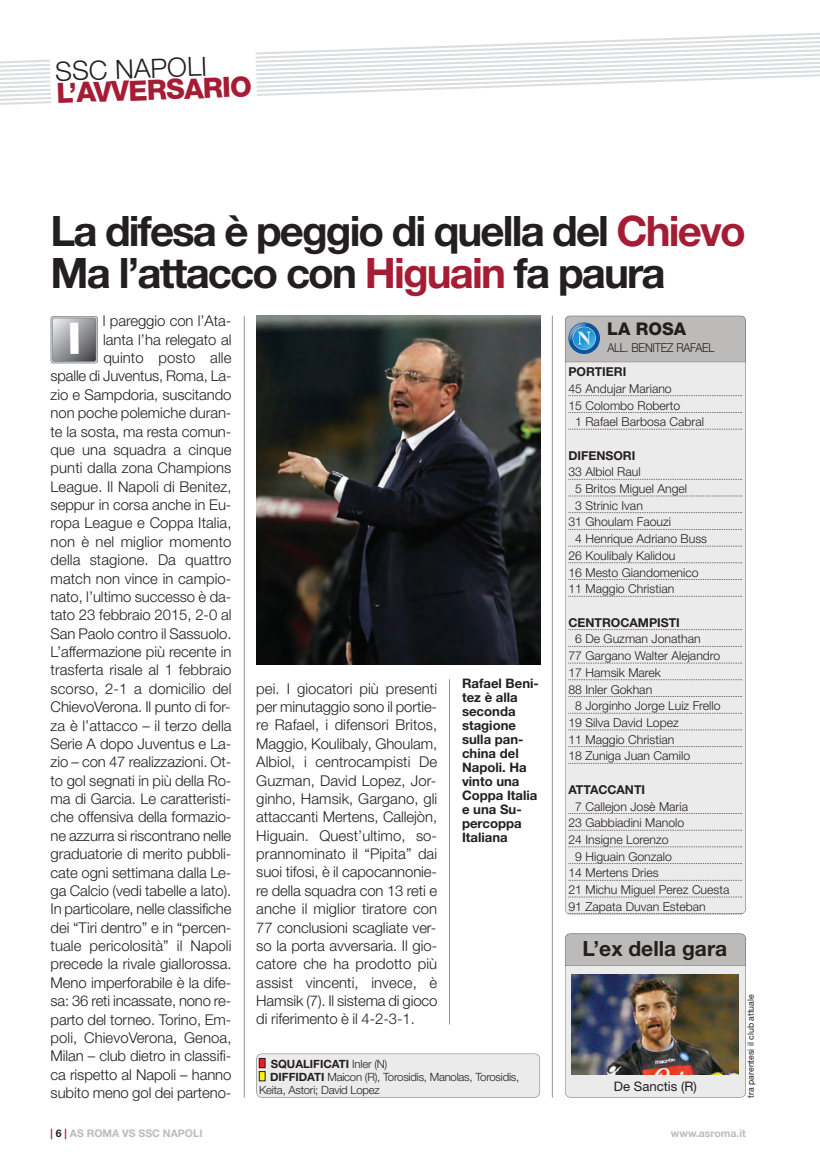
<style>
.page{position:relative;width:820px;height:1167px;background:#fff}
.page>*{position:absolute;margin:0;border:0;box-sizing:border-box;transform-origin:0 0}
.t1{font:700 42px/42px "Helvetica Neue LT Pro";letter-spacing:-.045em;color:#231f20}
.t2{font:800 28px "Helvetica Neue LT Pro";color:#a51d35}
.t3{font:300 26.6px "Helvetica Neue LT Pro";color:#231f20}
.t4{font:700 21px "Helvetica Neue LT Pro";color:#231f20}
.t5{font:800 17.5px "Helvetica Neue LT Pro";color:#231f20}
.t6{font:300 14.88px/18.4px "Helvetica Neue LT Pro";letter-spacing:-.005em;color:#231f20;text-align:right}
.t7{font:700 13.12px/14px "Helvetica Neue LT Pro";color:#231f20}
.t8{font:13.12px "Helvetica Neue LT Pro";color:#231f20}
.t9{font:300 12.25px "Helvetica Neue LT Pro";color:#231f20}
.t10{font:700 12.25px "Helvetica Neue LT Pro";color:#231f20}
.t11{font:300 12.25px "Helvetica Neue LT Pro";color:#231f20;scale:.9 1}
.t12{font:300 11.38px "Helvetica Neue LT Pro";letter-spacing:-.02em;color:#231f20}
.t13{font:700 11.38px "Helvetica Neue LT Pro";color:#231f20}
.t14{font:700 10.5px "Helvetica Neue LT Pro";color:#bdbaba}
.t15{font:8.75px "Helvetica Neue LT Pro";color:#231f20}
.s1{color:#a51d35}
.s2{font-weight:300}
.s3{font-weight:700}
.s4{color:#231f20}
</style>
<div class="page">
<div style="left:565px;top:316px;width:180px;height:598px;background:#ecebeb;border-radius:5px"></div>
<div style="left:564px;top:316px;width:181px;height:598px;border:1px solid #6c6d70;border-radius:5px"></div>
<svg style="left:0;top:33px;width:819px;height:72px"></svg>
<svg style="left:49px;top:46px;width:208px;height:59px"></svg>
<svg style="left:564px;top:316px;width:181px;height:46px;background:#b0b5ba"></svg>
<div style="left:51px;top:316px;width:47px;height:47px;border:1px solid #6c6d70;border-radius:3px"></div>
<div style="left:52px;top:318px;width:44px;height:44px;border:1px solid #6c6d70;border-radius:3px"></div>
<hr style="left:244px;top:316px;width:1px;height:781px;background:#939598">
<hr style="left:449px;top:679px;width:1px;height:345px;background:#939598">
<hr style="left:551px;top:316px;width:1px;height:781px;background:#939598">
<svg style="left:568px;top:395px;width:174px;height:1px"></svg>
<svg style="left:568px;top:412px;width:174px;height:1px"></svg>
<svg style="left:568px;top:429px;width:174px;height:1px"></svg>
<svg style="left:568px;top:479px;width:174px;height:1px"></svg>
<svg style="left:568px;top:495px;width:174px;height:1px"></svg>
<svg style="left:568px;top:512px;width:174px;height:1px"></svg>
<svg style="left:568px;top:529px;width:174px;height:1px"></svg>
<svg style="left:568px;top:546px;width:174px;height:1px"></svg>
<svg style="left:568px;top:562px;width:174px;height:1px"></svg>
<svg style="left:568px;top:579px;width:174px;height:1px"></svg>
<svg style="left:568px;top:596px;width:174px;height:1px"></svg>
<svg style="left:568px;top:629px;width:174px;height:1px"></svg>
<svg style="left:568px;top:646px;width:174px;height:1px"></svg>
<svg style="left:568px;top:662px;width:174px;height:1px"></svg>
<svg style="left:568px;top:679px;width:174px;height:1px"></svg>
<svg style="left:568px;top:696px;width:174px;height:1px"></svg>
<svg style="left:568px;top:713px;width:174px;height:1px"></svg>
<svg style="left:568px;top:729px;width:174px;height:1px"></svg>
<svg style="left:568px;top:746px;width:174px;height:1px"></svg>
<svg style="left:568px;top:763px;width:174px;height:1px"></svg>
<svg style="left:568px;top:813px;width:174px;height:1px"></svg>
<svg style="left:568px;top:829px;width:174px;height:1px"></svg>
<svg style="left:568px;top:846px;width:174px;height:1px"></svg>
<svg style="left:568px;top:863px;width:174px;height:1px"></svg>
<svg style="left:568px;top:880px;width:174px;height:1px"></svg>
<svg style="left:568px;top:896px;width:174px;height:1px"></svg>
<svg style="left:568px;top:913px;width:174px;height:1px"></svg>
<div style="left:565px;top:934px;width:180px;height:163px;background:#ecebeb;border-radius:5px"></div>
<div style="left:564px;top:933px;width:181px;height:164px;border:1px solid #6c6d70;border-radius:5px"></div>
<div style="left:564px;top:933px;width:181px;height:32px;background:#bdbaba"></div>
<img style="left:256px;top:316px;width:284px;height:349px">
<div style="left:256px;top:1054px;width:283px;height:43px;background:#ecebeb;border-radius:5px"></div>
<div style="left:256px;top:1053px;width:284px;height:44px;border:1px solid #6c6d70;border-radius:5px"></div>
<div style="left:259px;top:1058px;width:6px;height:9px;background:#ee1d23"></div>
<div style="left:259px;top:1058px;width:6px;height:10px;border:1px solid #231f20"></div>
<div style="left:259px;top:1071px;width:6px;height:10px;background:#fff101"></div>
<div style="left:259px;top:1071px;width:6px;height:10px;border:1px solid #231f20"></div>
<img style="left:571px;top:974px;width:166px;height:100px">
<svg style="left:52px;top:318px;width:44px;height:43px;background:#96979a"></svg>
<h3 class="t3" style="left:55px;top:62px;width:153px;rotate:-2deg">SSC NAPOLI</h3>
<h2 class="t2" style="left:56px;top:83px;width:197px;rotate:-2deg">L’AVVERSARIO</h2>
<h1 class="t1" style="left:51px;top:214px;width:696px">La difesa è peggio di quella del <span class="s1">Chievo<br></span>Ma l’attacco con <span class="s1">Higuain</span> fa paura</h1>
<p class="t6" style="left:51px;top:313px;width:182px">l pareggio con l’Ata-<br>lanta l’ha relegato al<br>quinto posto alle<br>spalle di Juventus, Roma, La&shy;zio e Sampdoria, suscitando non poche polemiche duran&shy;te la sosta, ma resta comun&shy;que una squadra a cinque punti dalla zona Champions<br>League. Il Napoli di Benitez, seppur in corsa anche in Eu&shy;ropa League e Coppa Italia, non è nel miglior momento della stagione. Da quattro match non vince in campio&shy;nato, l’ultimo successo è da&shy;tato 23 febbraio 2015, 2-0 al<br>San Paolo contro il Sassuolo.<br>L’affermazione più recente in trasferta risale al 1 febbraio scorso, 2-1 a domicilio del<br>ChievoVerona. Il punto di for&shy;za è l’attacco – il terzo della<br>Serie A dopo Juventus e La&shy;zio – con 47 realizzazioni. Ot&shy;to gol segnati in più della Ro&shy;ma di Garcia. Le caratteristi&shy;che offensiva della formazio&shy;ne azzurra si riscontrano nelle graduatorie di merito pubbli&shy;cate ogni settimana dalla Le&shy;ga Calcio (vedi tabelle a lato).<br>In particolare, nelle classifiche dei “Tiri dentro” e in “percen&shy;tuale pericolosità” il Napoli precede la rivale giallorossa.<br>Meno imperforabile è la dife&shy;sa: 36 reti incassate, nono re&shy;parto del torneo. Torino, Em&shy;poli, ChievoVerona, Genoa,<br>Milan – club dietro in classifi&shy;ca rispetto al Napoli – hanno subito meno gol dei parteno-</p>
<p class="t6" style="left:256px;top:680px;width:182px;text-align:justify">pei. I giocatori più presenti per minutaggio sono il portie&shy;re Rafael, i difensori Britos, Maggio, Koulibaly, Ghoulam, Albiol, i centrocampisti De Guzman, David Lopez, Jor&shy;ginho, Hamsik, Gargano, gli attaccanti Mertens, Callejòn, Higuain. Quest’ultimo, so&shy;prannominato il “Pipita” dai suoi tifosi, è il capocannonie&shy;re della squadra con 13 reti e anche il miglior tiratore con 77 conclusioni scagliate ver&shy;so la porta avversaria. Il gio&shy;catore che ha prodotto più assist vincenti, invece, è Hamsik (7). Il sistema di gioco di riferimento è il 4-2-3-1.</p>
<p class="t7" style="left:462px;top:677px;width:78px">Rafael Beni&shy;tez è alla seconda stagione sulla pan&shy;china del<br>Napoli. Ha vinto una<br>Coppa Italia e una Su&shy;percoppa<br>Italiana</p>
<p class="t13" style="left:270px;top:1059px;width:118px">SQUALIFICATI <span class="s2">Inler (N)</span></p>
<p class="t12" style="left:270px;top:1073px;width:250px"><span class="s3">DIFFIDATI</span> Maicon (R), Torosidis, Manolas, Torosidis,</p>
<p class="t12" style="left:259px;top:1086px;width:122px">Keita, Astori; David Lopez</p>
<p class="t9" style="left:576px;top:316px;width:122px">7 Maccarone Massimo</p>
<p class="t5" style="left:607px;top:322px;width:80px">LA ROSA</p>
<p class="t11" style="left:607px;top:343px;width:121px">ALL. BENITEZ RAFAEL</p>
<p class="t10" style="left:568px;top:367px;width:59px">PORTIERI</p>
<p class="t9" style="left:568px;top:384px;width:105px">45 Andujar Mariano</p>
<p class="t9" style="left:568px;top:401px;width:113px">15 Colombo Roberto</p>
<p class="t9" style="left:575px;top:417px;width:130px">1 Rafael Barbosa Cabral</p>
<p class="t10" style="left:568px;top:451px;width:68px">DIFENSORI</p>
<p class="t9" style="left:568px;top:467px;width:74px">33 Albiol Raul</p>
<p class="t9" style="left:575px;top:484px;width:113px">5 Britos Miguel Angel</p>
<p class="t9" style="left:575px;top:501px;width:69px">3 Strinic Ivan</p>
<p class="t9" style="left:568px;top:518px;width:104px">31 Ghoulam Faouzi</p>
<p class="t9" style="left:575px;top:534px;width:133px">4 Henrique Adriano Buss</p>
<p class="t9" style="left:568px;top:551px;width:108px">26 Koulibaly Kalidou</p>
<p class="t9" style="left:568px;top:568px;width:132px">16 Mesto Giandomenico</p>
<p class="t9" style="left:568px;top:584px;width:107px">11 Maggio Christian</p>
<p class="t10" style="left:568px;top:618px;width:113px">CENTROCAMPISTI</p>
<p class="t9" style="left:575px;top:635px;width:127px">6 De Guzman Jonathan</p>
<p class="t9" style="left:568px;top:651px;width:153px">77 Gargano Walter Alejandro</p>
<p class="t9" style="left:568px;top:668px;width:94px">17 Hamsik Marek</p>
<p class="t9" style="left:568px;top:685px;width:85px">88 Inler Gokhan</p>
<p class="t9" style="left:575px;top:701px;width:147px">8 Jorginho Jorge Luiz Frello</p>
<p class="t9" style="left:568px;top:718px;width:112px">19 Silva David Lopez</p>
<p class="t9" style="left:568px;top:735px;width:107px">11 Maggio Christian</p>
<p class="t9" style="left:568px;top:751px;width:123px">18 Zuniga Juan Camilo</p>
<p class="t10" style="left:568px;top:785px;width:78px">ATTACCANTI</p>
<p class="t9" style="left:575px;top:802px;width:114px">7 Callejon Josè Maria</p>
<p class="t9" style="left:568px;top:818px;width:117px">23 Gabbiadini Manolo</p>
<p class="t9" style="left:568px;top:835px;width:102px">24 Insigne Lorenzo</p>
<p class="t9" style="left:575px;top:852px;width:98px">9 Higuain Gonzalo</p>
<p class="t9" style="left:568px;top:868px;width:92px">14 Mertens Dries</p>
<p class="t9" style="left:568px;top:885px;width:162px">21 Michu Miguel Perez Cuesta</p>
<p class="t9" style="left:568px;top:902px;width:139px">91 Zapata Duvan Esteban</p>
<h3 class="t4" style="left:582px;top:941px;width:146px">L’ex della gara</h3>
<p class="t8" style="left:613px;top:1082px;width:84px">De Sanctis (R)</p>
<p class="t15" style="left:747px;top:1097px;width:105px;rotate:-90deg">tra parentesi il club attuale</p>
<p class="t14" style="left:51px;top:1129px;width:153px"><span class="s1">|</span> <span class="s4">6</span> <span class="s1">|</span> AS ROMA VS SSC NAPOLI</p>
<p class="t14" style="left:670px;top:1129px;width:76px">www.asroma.it</p>
</div>
